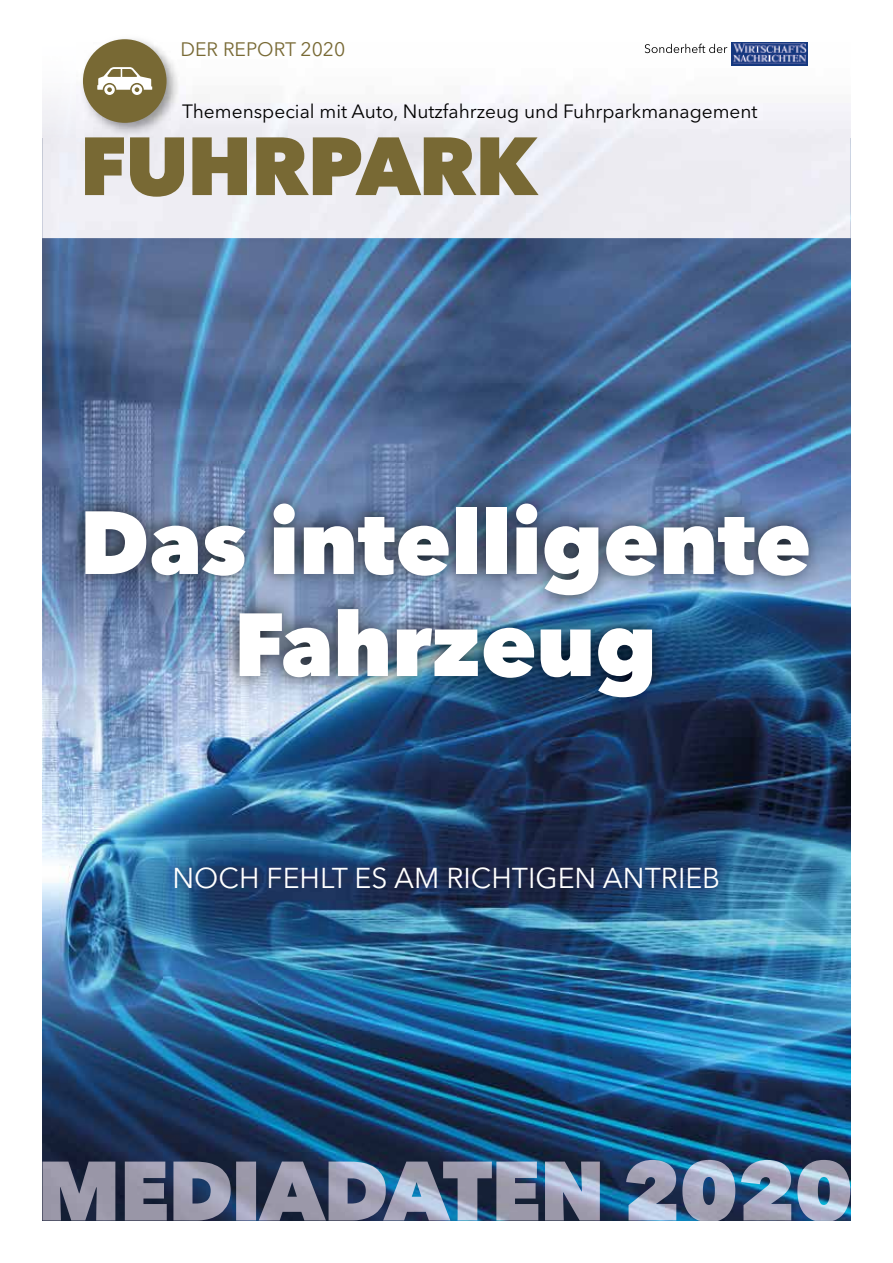
<style>
.page{position:relative;width:893px;height:1263px;background:#fff}
.page>*{position:absolute;margin:0;border:0;box-sizing:border-box;transform-origin:0 0}
.t1{font:800 88.5px/102px "Avenir Next";color:#fff;text-align:center}
.t2{font:28.5px "Avenir Next";color:#fff}
.t3{font:19.35px "Avenir Next";color:#786934}
.t4{font:19.05px "Avenir Next";color:#000}
</style>
<div class="page">
<img style="left:43px;top:238px;width:807px;height:923px">
<img style="left:42px;top:465px;width:809px;height:271px">
<img style="left:42px;top:845px;width:809px;height:124px">
<img style="left:186px;top:43px;width:664px;height:94px">
<img style="left:76px;top:39px;width:110px;height:103px">
<div style="left:83px;top:39px;width:84px;height:84px;background:#786934;border-radius:50%"></div>
<svg style="left:97px;top:67px;width:55px;height:28px"></svg>
<svg style="left:645px;top:44px;width:82px;height:9px"></svg>
<img style="left:732px;top:43px;width:76px;height:22px">
<svg style="left:85px;top:137px;width:454px;height:60px;background:#9f9675"></svg>
<svg style="left:42px;top:1161px;width:792px;height:60px;background:#757d94"></svg>
<img style="left:626px;top:1160px;width:224px;height:60px">
<p class="t3" style="left:180px;top:33px;width:166px">DER REPORT 2020</p>
<p class="t4" style="left:182px;top:95px;width:577px">Themenspecial mit Auto, Nutzfahrzeug und Fuhrparkmanagement</p>
<h1 class="t1" style="left:80px;top:491px;width:733px">Das intelligente<br>Fahrzeug</h1>
<h2 class="t2" style="left:173px;top:854px;width:549px">NOCH FEHLT ES AM RICHTIGEN ANTRIEB</h2>
</div>
